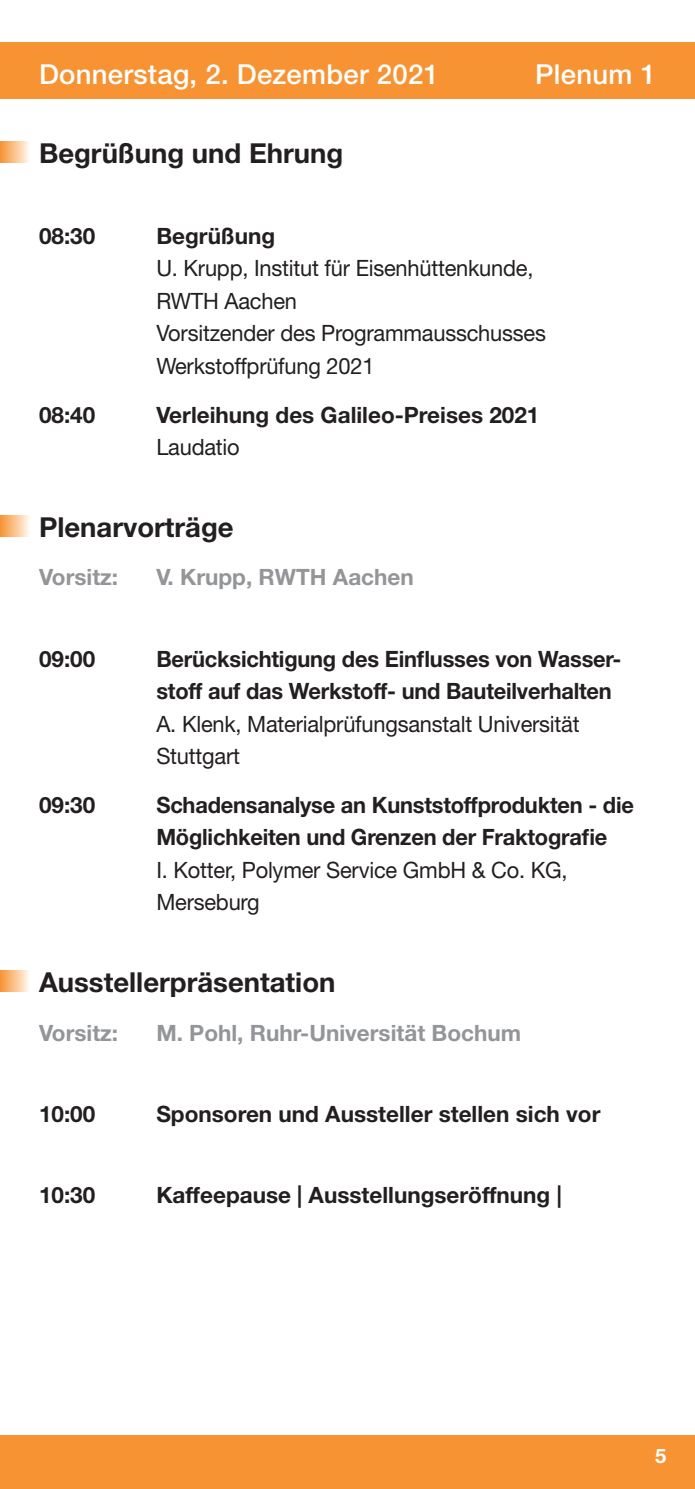
<style>
.page{position:relative;width:695px;height:1489px;background:#fff}
.page>*{position:absolute;margin:0;border:0;box-sizing:border-box;transform-origin:0 0}
.t1{font:700 27.5px "Helvetica Neue";color:#231f20}
.t2{font:500 27.5px "Helvetica Neue";letter-spacing:.01em;color:#fff}
.t3{font:700 22.5px/32.5px "Helvetica Neue";letter-spacing:-.01em;color:#231f20}
.t4{font:22.5px/32.5px "Helvetica Neue";letter-spacing:-.01em;color:#231f20}
.t5{font:700 22.5px "Helvetica Neue";color:#939598}
.t6{font:700 20px "Helvetica Neue";color:#fff}
</style>
<div class="page">
<div style="left:0;top:1434px;width:694px;height:54px;background:#f79332"></div>
<div style="left:0;top:43px;width:694px;height:56px;background:#f79332"></div>
<div style="left:0;top:141px;width:30px;height:21px;background:linear-gradient(to right,#f89232,#fff6eb)"></div>
<div style="left:0;top:970px;width:30px;height:21px;background:linear-gradient(to right,#f89232,#fff6eb)"></div>
<div style="left:0;top:515px;width:30px;height:21px;background:linear-gradient(to right,#f89232,#fff6eb)"></div>
<p class="t2" style="left:39px;top:58px;width:401px">Donnerstag, 2. Dezember 2021</p>
<p class="t2" style="left:535px;top:58px;width:122px">Plenum 1</p>
<p class="t1" style="left:39px;top:136px;width:306px">Begrüßung und Ehrung</p>
<p class="t3" style="left:39px;top:219px;width:58px">08:30</p>
<p class="t3" style="left:156px;top:219px;width:120px">Begrüßung</p>
<p class="t4" style="left:156px;top:252px;width:391px">U. Krupp, Institut für Eisenhüttenkunde,<br>RWTH Aachen<br>Vorsitzender des Programmausschusses<br>Werkstoffprüfung 2021</p>
<p class="t3" style="left:39px;top:398px;width:58px">08:40</p>
<p class="t3" style="left:156px;top:398px;width:384px">Verleihung des Galileo-Preises 2021</p>
<p class="t4" style="left:156px;top:430px;width:85px">Laudatio</p>
<p class="t1" style="left:39px;top:509px;width:196px">Plenarvorträge</p>
<p class="t5" style="left:39px;top:563px;width:81px">Vorsitz:</p>
<p class="t5" style="left:156px;top:563px;width:259px">V. Krupp, RWTH Aachen</p>
<p class="t3" style="left:39px;top:641px;width:58px">09:00</p>
<p class="t3" style="left:156px;top:641px;width:466px">Berücksichtigung des Einflusses von Wasser&shy;stoff auf das Werkstoff- und Bauteilverhalten</p>
<p class="t4" style="left:156px;top:707px;width:424px">A. Klenk, Materialprüfungsanstalt Universität<br>Stuttgart</p>
<p class="t3" style="left:39px;top:788px;width:58px">09:30</p>
<p class="t3" style="left:156px;top:788px;width:479px">Schadensanalyse an Kunststoffprodukten - die<br>Möglichkeiten und Grenzen der Fraktografie</p>
<p class="t4" style="left:156px;top:853px;width:412px">I. Kotter, Polymer Service GmbH &amp; Co. KG,<br>Merseburg</p>
<p class="t1" style="left:39px;top:964px;width:298px">Ausstellerpräsentation</p>
<p class="t5" style="left:39px;top:1018px;width:81px">Vorsitz:</p>
<p class="t5" style="left:156px;top:1018px;width:366px">M. Pohl, Ruhr-Universität Bochum</p>
<p class="t3" style="left:39px;top:1096px;width:58px">10:00</p>
<p class="t3" style="left:156px;top:1096px;width:445px">Sponsoren und Aussteller stellen sich vor</p>
<p class="t3" style="left:39px;top:1178px;width:58px">10:30</p>
<p class="t3" style="left:156px;top:1178px;width:407px">Kaffeepause | Ausstellungseröffnung |</p>
<p class="t6" style="left:655px;top:1443px;width:13px">5</p>
</div>
